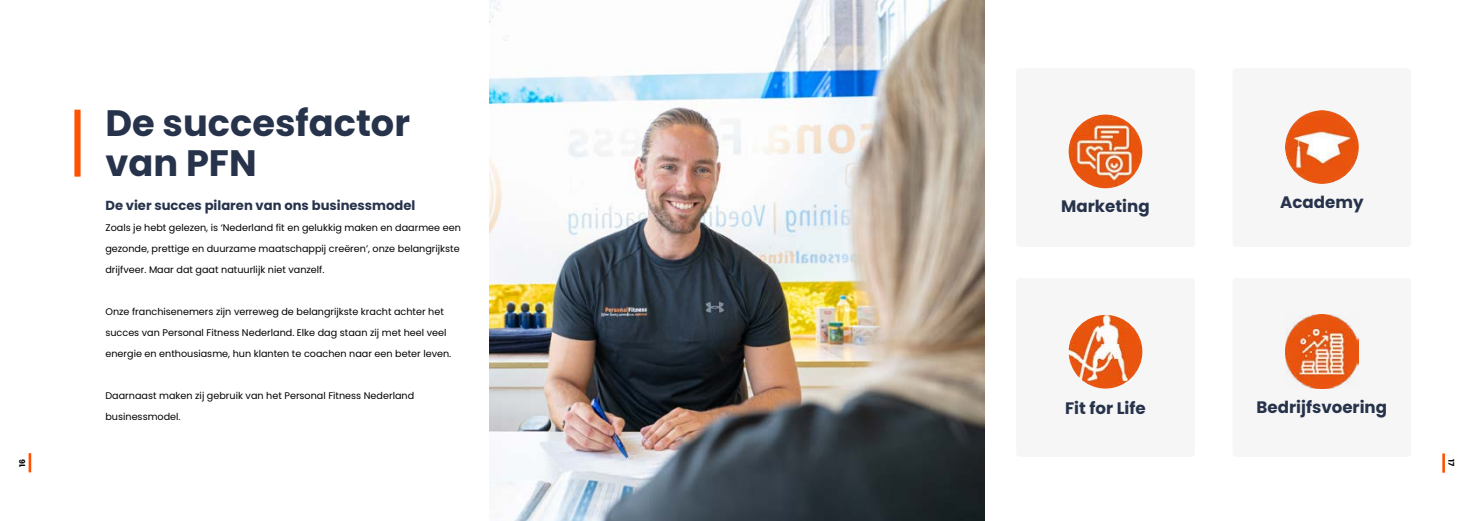
<style>
.page{position:relative;width:1474px;height:521px;background:#fff}
.page>*{position:absolute;margin:0;border:0;box-sizing:border-box;transform-origin:0 0}
.t1{font:700 36.75px/40.2px "Poppins";color:#27334b}
.t2{font:700 16.62px "Poppins";color:#27334b}
.t3{font:700 13.12px "Poppins";color:#27334b}
.t4{font:9.62px/21px "Poppins";color:#000}
.t5{font:700 7.88px "Poppins";color:#000}
</style>
<div class="page">
<svg style="left:29px;top:453px;width:2px;height:19px"></svg>
<hr style="left:1442px;top:453px;width:2px;height:20px;background:#ff5200">
<div style="left:74px;top:110px;width:7px;height:67px;background:#ff5200"></div>
<div style="left:1232px;top:278px;width:179px;height:179px;background:#f7f6f6;border-radius:3px"></div>
<div style="left:1232px;top:68px;width:179px;height:179px;background:#f7f6f6;border-radius:4px"></div>
<img style="left:1284px;top:110px;width:74px;height:74px;border-radius:37px">
<div style="left:1016px;top:278px;width:178px;height:179px;background:#f7f6f6;border-radius:3px"></div>
<div style="left:1016px;top:68px;width:178px;height:179px;background:#f7f6f6;border-radius:3px"></div>
<img style="left:1068px;top:115px;width:74px;height:73px;border-radius:37px">
<img style="left:489px;top:0;width:495px;height:521px">
<img style="left:1285px;top:315px;width:73px;height:74px">
<img style="left:1068px;top:315px;width:74px;height:73px;border-radius:37px">
<h1 class="t1" style="left:105px;top:103px;width:306px">De succesfactor van PFN</h1>
<h3 class="t3" style="left:105px;top:198px;width:311px">De vier succes pilaren van ons businessmodel</h3>
<p class="t4" style="left:105px;top:217px;width:357px">Zoals je hebt gelezen, is ‘Nederland fit en gelukkig maken en daarmee een gezonde, prettige en duurzame maatschappij creëren’, onze belangrijkste drijfveer. Maar dat gaat natuurlijk niet vanzelf.</p>
<p class="t4" style="left:105px;top:301px;width:347px">Onze franchisenemers zijn verreweg de belangrijkste kracht achter het succes van Personal Fitness Nederland. Elke dag staan zij met heel veel energie en enthousiasme, hun klanten te coachen naar een beter leven.</p>
<p class="t4" style="left:105px;top:385px;width:310px">Daarnaast maken zij gebruik van het Personal Fitness Nederland businessmodel.</p>
<h2 class="t2" style="left:1256px;top:397px;width:132px">Bedrijfsvoering</h2>
<h2 class="t2" style="left:1280px;top:192px;width:85px">Academy</h2>
<h2 class="t2" style="left:1061px;top:196px;width:90px">Marketing</h2>
<h2 class="t2" style="left:1065px;top:399px;width:82px">Fit for Life</h2>
<p class="t5" style="left:18px;top:467px;width:9px;rotate:-90deg">16</p>
<p class="t5" style="left:1455px;top:459px;width:9px;rotate:90deg">17</p>
</div>
